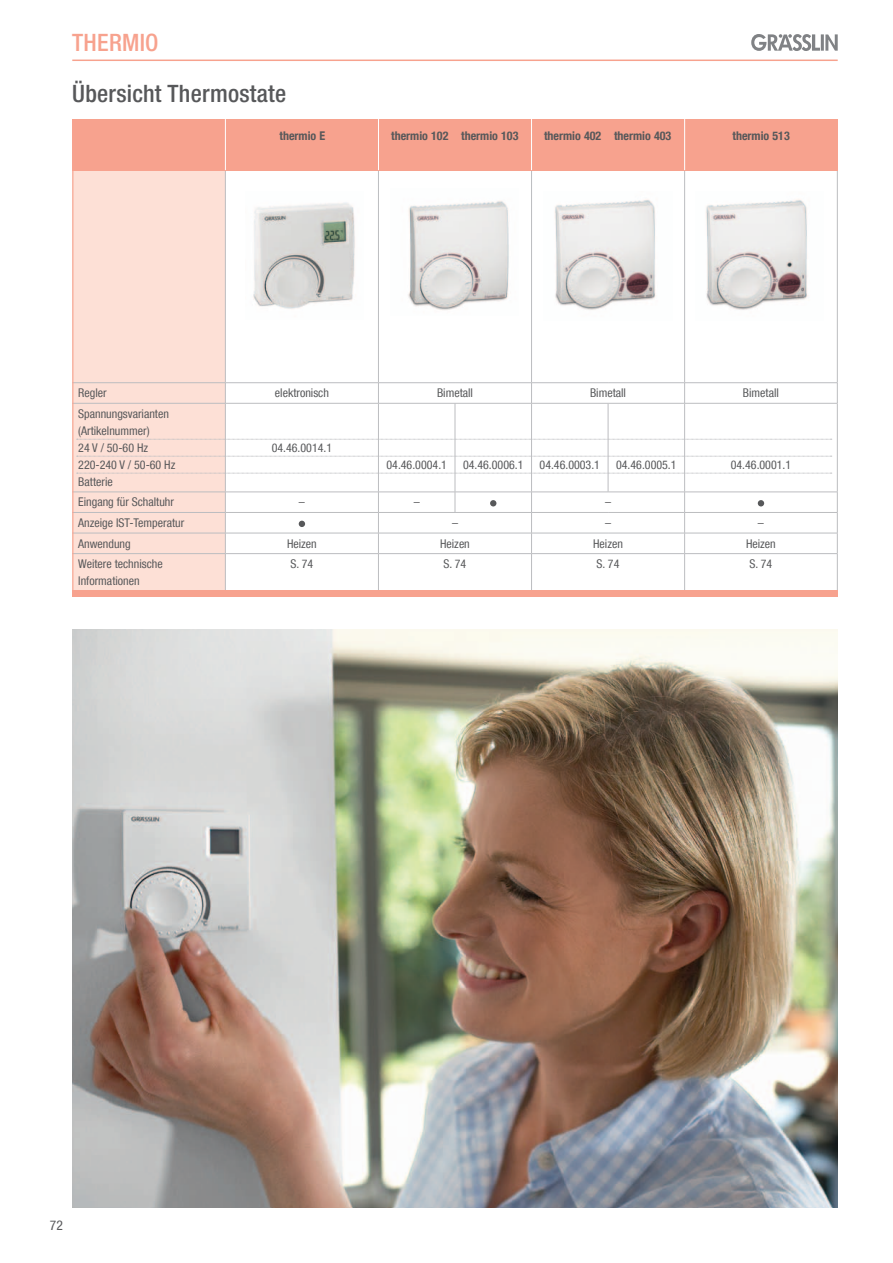
<style>
.page{position:relative;width:893px;height:1263px;background:#fff}
.page>*{position:absolute;margin:0;border:0;box-sizing:border-box;transform-origin:0 0}
.t1{font:500 condensed 24px "Helvetica Neue LT Com";letter-spacing:.01em;color:#57585a}
.t2{font:500 condensed 24px "Helvetica Neue LT Com";letter-spacing:.01em;color:#f7a28e}
.t3{font:condensed 13.5px "Helvetica Neue LT Com";color:#57585a}
.t4{font:condensed 12px/17px "Helvetica Neue LT Com";color:#57585a}
.t5{font:700 condensed 12px "Helvetica Neue LT Com";color:#57585a}
</style>
<div class="page">
<svg style="left:751px;top:34px;width:87px;height:17px"></svg>
<hr style="left:72px;top:60px;width:766px;height:1px;background:#f7a28e">
<img style="left:253px;top:202px;width:102px;height:107px">
<img style="left:706px;top:199px;width:102px;height:111px">
<img style="left:408px;top:200px;width:101px;height:110px">
<img style="left:554px;top:199px;width:102px;height:111px">
<img style="left:72px;top:629px;width:766px;height:579px">
<div style="left:73px;top:170px;width:152px;height:421px;background:#fde0d6"></div>
<hr style="left:225px;top:170px;width:1px;height:212px;background:#bcbdc0">
<hr style="left:378px;top:170px;width:1px;height:212px;background:#bcbdc0">
<hr style="left:531px;top:170px;width:1px;height:212px;background:#bcbdc0">
<hr style="left:72px;top:382px;width:153px;height:1px;background:#bcbdc0">
<hr style="left:225px;top:382px;width:153px;height:1px;background:#bcbdc0">
<svg style="left:225px;top:383px;width:1px;height:20px"></svg>
<hr style="left:531px;top:382px;width:77px;height:1px;background:#bcbdc0">
<hr style="left:608px;top:382px;width:77px;height:1px;background:#bcbdc0">
<hr style="left:685px;top:382px;width:152px;height:1px;background:#bcbdc0">
<svg style="left:684px;top:383px;width:1px;height:20px"></svg>
<svg style="left:837px;top:383px;width:1px;height:20px"></svg>
<hr style="left:72px;top:403px;width:153px;height:1px;background:#bcbdc0">
<hr style="left:225px;top:403px;width:153px;height:1px;background:#bcbdc0">
<hr style="left:225px;top:403px;width:1px;height:89px;background:#bcbdc0">
<hr style="left:531px;top:403px;width:77px;height:1px;background:#bcbdc0">
<hr style="left:608px;top:403px;width:77px;height:1px;background:#bcbdc0">
<hr style="left:608px;top:403px;width:1px;height:89px;background:#bcbdc0">
<hr style="left:685px;top:403px;width:152px;height:1px;background:#bcbdc0">
<hr style="left:684px;top:403px;width:1px;height:89px;background:#bcbdc0">
<hr style="left:837px;top:403px;width:1px;height:89px;background:#bcbdc0">
<hr style="left:72px;top:492px;width:153px;height:1px;background:#bcbdc0">
<hr style="left:225px;top:492px;width:153px;height:1px;background:#bcbdc0">
<hr style="left:531px;top:492px;width:77px;height:1px;background:#bcbdc0">
<hr style="left:608px;top:492px;width:77px;height:1px;background:#bcbdc0">
<hr style="left:685px;top:492px;width:152px;height:1px;background:#bcbdc0">
<hr style="left:72px;top:512px;width:153px;height:1px;background:#bcbdc0">
<hr style="left:225px;top:512px;width:153px;height:1px;background:#bcbdc0">
<hr style="left:531px;top:512px;width:77px;height:1px;background:#bcbdc0">
<hr style="left:608px;top:512px;width:77px;height:1px;background:#bcbdc0">
<hr style="left:685px;top:512px;width:152px;height:1px;background:#bcbdc0">
<hr style="left:72px;top:533px;width:153px;height:1px;background:#bcbdc0">
<hr style="left:225px;top:533px;width:153px;height:1px;background:#bcbdc0">
<svg style="left:225px;top:493px;width:1px;height:60px"></svg>
<hr style="left:531px;top:533px;width:77px;height:1px;background:#bcbdc0">
<hr style="left:608px;top:533px;width:77px;height:1px;background:#bcbdc0">
<hr style="left:685px;top:533px;width:152px;height:1px;background:#bcbdc0">
<svg style="left:684px;top:493px;width:1px;height:60px"></svg>
<svg style="left:837px;top:492px;width:1px;height:61px"></svg>
<hr style="left:72px;top:553px;width:153px;height:1px;background:#bcbdc0">
<hr style="left:225px;top:553px;width:153px;height:1px;background:#bcbdc0">
<hr style="left:225px;top:554px;width:1px;height:37px;background:#bcbdc0">
<hr style="left:531px;top:553px;width:77px;height:1px;background:#bcbdc0">
<hr style="left:608px;top:553px;width:77px;height:1px;background:#bcbdc0">
<hr style="left:685px;top:553px;width:152px;height:1px;background:#bcbdc0">
<hr style="left:684px;top:554px;width:1px;height:37px;background:#bcbdc0">
<hr style="left:837px;top:554px;width:1px;height:37px;background:#bcbdc0">
<hr style="left:684px;top:170px;width:1px;height:212px;background:#bcbdc0">
<hr style="left:837px;top:170px;width:1px;height:212px;background:#bcbdc0">
<hr style="left:378px;top:382px;width:77px;height:1px;background:#bcbdc0">
<svg style="left:378px;top:383px;width:1px;height:20px"></svg>
<hr style="left:455px;top:382px;width:76px;height:1px;background:#bcbdc0">
<svg style="left:531px;top:383px;width:1px;height:20px"></svg>
<hr style="left:378px;top:403px;width:77px;height:1px;background:#bcbdc0">
<hr style="left:378px;top:403px;width:1px;height:89px;background:#bcbdc0">
<hr style="left:455px;top:403px;width:76px;height:1px;background:#bcbdc0">
<hr style="left:455px;top:403px;width:1px;height:89px;background:#bcbdc0">
<hr style="left:531px;top:403px;width:1px;height:89px;background:#bcbdc0">
<hr style="left:378px;top:492px;width:77px;height:1px;background:#bcbdc0">
<hr style="left:455px;top:492px;width:76px;height:1px;background:#bcbdc0">
<svg style="left:455px;top:492px;width:1px;height:20px"></svg>
<hr style="left:378px;top:512px;width:77px;height:1px;background:#bcbdc0">
<hr style="left:455px;top:512px;width:76px;height:1px;background:#bcbdc0">
<hr style="left:378px;top:533px;width:77px;height:1px;background:#bcbdc0">
<svg style="left:378px;top:493px;width:1px;height:60px"></svg>
<hr style="left:455px;top:533px;width:76px;height:1px;background:#bcbdc0">
<svg style="left:531px;top:493px;width:1px;height:60px"></svg>
<hr style="left:378px;top:553px;width:77px;height:1px;background:#bcbdc0">
<hr style="left:378px;top:554px;width:1px;height:37px;background:#bcbdc0">
<hr style="left:455px;top:553px;width:76px;height:1px;background:#bcbdc0">
<hr style="left:531px;top:554px;width:1px;height:37px;background:#bcbdc0">
<svg style="left:490px;top:500px;width:6px;height:6px"></svg>
<svg style="left:758px;top:500px;width:6px;height:6px"></svg>
<svg style="left:299px;top:521px;width:6px;height:6px"></svg>
<div style="left:72px;top:591px;width:766px;height:6px;background:#f7a28e"></div>
<div style="left:72px;top:119px;width:766px;height:51px;background:#f7a28e"></div>
<hr style="left:72px;top:168px;width:1px;height:428px;background:#f7a28e">
<hr style="left:225px;top:119px;width:1px;height:51px;background:#fff">
<hr style="left:378px;top:119px;width:1px;height:51px;background:#fff">
<hr style="left:531px;top:119px;width:1px;height:51px;background:#fff">
<hr style="left:684px;top:119px;width:1px;height:51px;background:#fff">
<svg style="left:77px;top:439px;width:755px;height:1px"></svg>
<svg style="left:77px;top:456px;width:755px;height:1px"></svg>
<svg style="left:77px;top:473px;width:755px;height:1px"></svg>
<h1 class="t2" style="left:72px;top:28px;width:88px">tHermIo</h1>
<h1 class="t1" style="left:72px;top:79px;width:215px">übersicht thermostate</h1>
<p class="t5" style="left:280px;top:129px;width:47px">thermio e</p>
<p class="t5" style="left:391px;top:129px;width:129px">thermio 102 thermio 103</p>
<p class="t5" style="left:544px;top:129px;width:129px">thermio 402 thermio 403</p>
<p class="t5" style="left:732px;top:129px;width:59px">thermio 513</p>
<p class="t4" style="left:78px;top:384px;width:30px">Regler</p>
<p class="t4" style="left:275px;top:384px;width:55px">elektronisch</p>
<p class="t4" style="left:437px;top:384px;width:37px">Bimetall</p>
<p class="t4" style="left:590px;top:384px;width:37px">Bimetall</p>
<p class="t4" style="left:743px;top:384px;width:38px">Bimetall</p>
<p class="t4" style="left:78px;top:405px;width:99px">Spannungsvarianten (Artikelnummer)<br>24 V / 50-60 Hz<br>220-240 V / 50-60 Hz<br>Batterie</p>
<p class="t4" style="left:272px;top:439px;width:62px">04.46.0014.1</p>
<p class="t4" style="left:386px;top:456px;width:62px">04.46.0004.1</p>
<p class="t4" style="left:463px;top:456px;width:62px">04.46.0006.1</p>
<p class="t4" style="left:540px;top:456px;width:62px">04.46.0003.1</p>
<p class="t4" style="left:616px;top:456px;width:62px">04.46.0005.1</p>
<p class="t4" style="left:731px;top:456px;width:62px">04.46.0001.1</p>
<p class="t4" style="left:78px;top:494px;width:97px">Eingang für Schaltuhr</p>
<p class="t4" style="left:299px;top:494px;width:7px">–</p>
<p class="t4" style="left:414px;top:494px;width:7px">–</p>
<p class="t4" style="left:605px;top:494px;width:7px">–</p>
<p class="t4" style="left:78px;top:514px;width:108px">Anzeige IST-Temperatur</p>
<p class="t4" style="left:452px;top:514px;width:7px">–</p>
<p class="t4" style="left:605px;top:514px;width:7px">–</p>
<p class="t4" style="left:758px;top:514px;width:7px">–</p>
<p class="t4" style="left:78px;top:535px;width:54px">Anwendung</p>
<p class="t4" style="left:287px;top:535px;width:31px">Heizen</p>
<p class="t4" style="left:440px;top:535px;width:31px">Heizen</p>
<p class="t4" style="left:593px;top:535px;width:31px">Heizen</p>
<p class="t4" style="left:746px;top:535px;width:31px">Heizen</p>
<p class="t4" style="left:78px;top:555px;width:86px">Weitere technische<br>Informationen</p>
<p class="t4" style="left:290px;top:555px;width:24px">S. 74</p>
<p class="t4" style="left:444px;top:555px;width:24px">S. 74</p>
<p class="t4" style="left:597px;top:555px;width:24px">S. 74</p>
<p class="t4" style="left:749px;top:555px;width:24px">S. 74</p>
<p class="t3" style="left:50px;top:1217px;width:14px">72</p>
</div>
